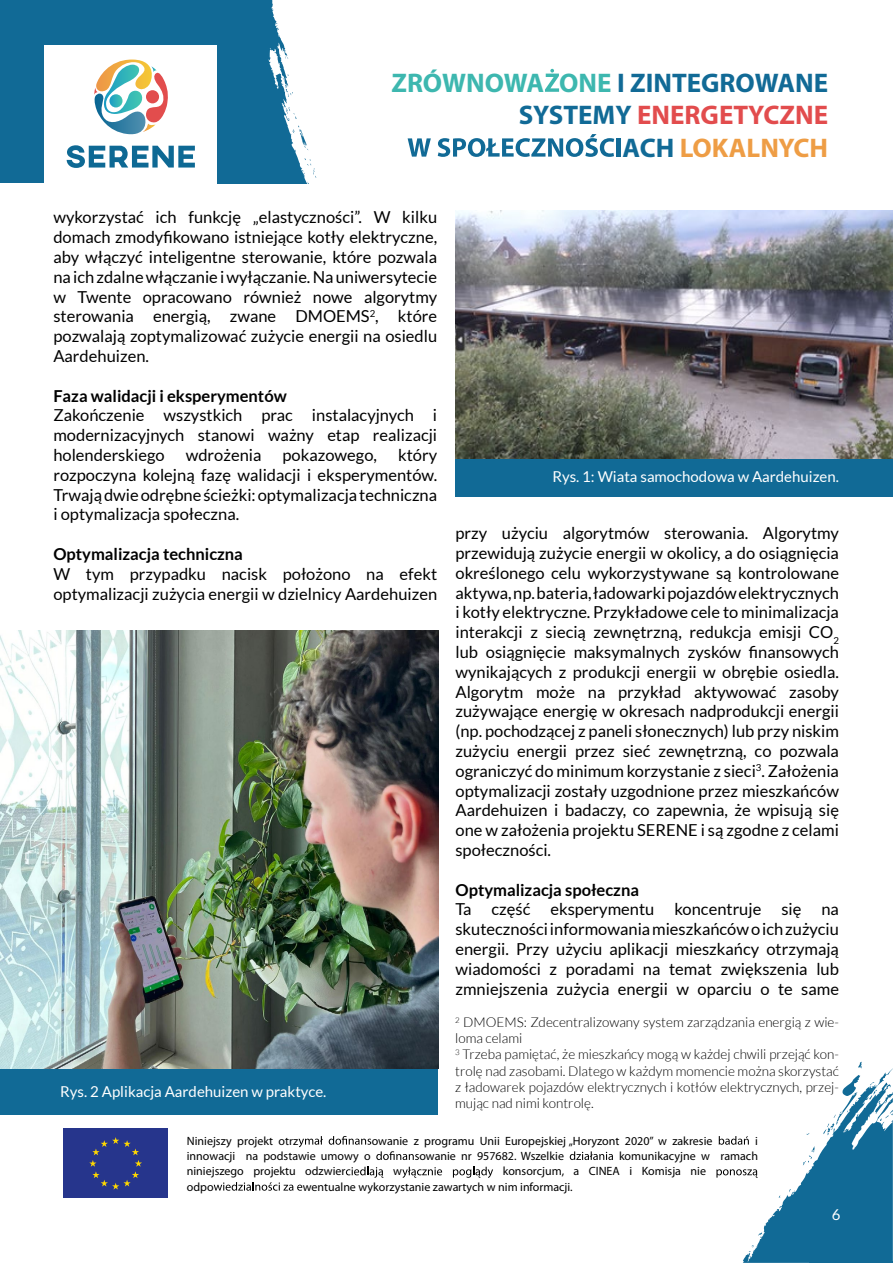
<style>
.page{position:relative;width:893px;height:1263px;background:#fff}
.page>*{position:absolute;margin:0;border:0;box-sizing:border-box;transform-origin:0 0}
.t1{font:700 27px/32.4px "Myriad Pro";color:#116a96;text-align:right}
.t2{font:16.5px/19.8px "Lato";color:#000;text-align:justify}
.t3{font:700 16.5px "Lato";color:#000}
.t4{font:15px "Lato";color:#fff}
.t5{font:300 13.5px/16.2px "Lato";color:#000}
.t6{font:12px "Myriad Pro";color:#000}
.s1{color:#3db7af}
.s2{color:#e24c4d}
.s3{color:#ee9d45}
</style>
<div class="page">
<div style="left:63px;top:1128px;width:105px;height:70px;background:#26358c"></div>
<svg style="left:89px;top:1137px;width:53px;height:52px"></svg>
<svg style="left:299px;top:1136px;width:24px;height:11px"></svg>
<svg style="left:329px;top:1136px;width:42px;height:9px"></svg>
<svg style="left:376px;top:1151px;width:43px;height:9px"></svg>
<svg style="left:570px;top:1151px;width:43px;height:9px"></svg>
<svg style="left:346px;top:1167px;width:37px;height:11px"></svg>
<svg style="left:402px;top:1167px;width:40px;height:11px"></svg>
<svg style="left:453px;top:1167px;width:40px;height:11px"></svg>
<svg style="left:214px;top:1182px;width:88px;height:9px"></svg>
<svg style="left:716px;top:1061px;width:177px;height:202px"></svg>
<hr style="left:809px;top:1261px;width:84px;height:2px;background:#116a96">
<svg style="left:195px;top:0;width:122px;height:184px;fill:#116a96"></svg>
<div style="left:0;top:0;width:192px;height:183px;background:#116a96"></div>
<div style="left:45px;top:45px;width:172px;height:139px;background:#fff"></div>
<svg style="left:67px;top:0;width:128px;height:168px"></svg>
<svg style="left:545px;top:69px;width:14px;height:23px"></svg>
<svg style="left:408px;top:138px;width:23px;height:19px"></svg>
<svg style="left:438px;top:134px;width:176px;height:23px"></svg>
<hr style="left:617px;top:138px;width:4px;height:19px;background:#116a96">
<img style="left:455px;top:210px;width:438px;height:249px">
<div style="left:455px;top:459px;width:438px;height:38px;background:#116a96"></div>
<div style="left:0;top:1069px;width:60px;height:45px;background:#116a96"></div>
<div style="left:54px;top:1069px;width:384px;height:45px;background:#116a96"></div>
<img style="left:0;top:631px;width:438px;height:438px">
<h1 class="t1" style="left:391px;top:67px;width:438px"><span class="s1">ZRÓWNOWA ONE</span> I ZINTEGROWANE<br>SYSTEMY <span class="s2">ENERGETYCZNE<br></span>ACH <span class="s3">LOKALNYCH</span></h1>
<p class="t2" style="left:53px;top:207px;width:385px">wykorzystać ich funkcję „elastyczności”. W kilku domach zmodyfikowano istniejące kotły elektryczne, aby włączyć inteligentne sterowanie, które pozwala na ich zdalne włączanie i wyłączanie. Na uniwersytecie w Twente opracowano również nowe algorytmy sterowania energią, zwane DMOEMS<sup>2</sup>, które pozwalają zoptymalizować zużycie energii na osiedlu Aardehuizen.</p>
<p class="t3" style="left:53px;top:386px;width:235px">Faza walidacji i eksperymentów</p>
<p class="t2" style="left:53px;top:405px;width:385px">Zakończenie wszystkich prac instalacyjnych i modernizacyjnych stanowi ważny etap realizacji holenderskiego</p>
<p class="t2" style="left:53px;top:445px;width:385px;text-indent:345px">który rozpoczyna kolejną fazę walidacji i eksperymentów.<br>Trwają dwie odrębne ścieżki: optymalizacja techniczna i optymalizacja społeczna.</p>
<p class="t3" style="left:53px;top:544px;width:191px">Optymalizacja techniczna</p>
<p class="t2" style="left:53px;top:564px;width:385px">W tym przypadku nacisk położono na efekt optymalizacji zużycia energii w dzielnicy Aardehuizen</p>
<p class="t2" style="left:186px;top:445px;width:77px">wdrożenia</p>
<p class="t2" style="left:283px;top:445px;width:96px">pokazowego,</p>
<p class="t4" style="left:60px;top:1083px;width:268px">Rys. 2 Aplikacja Aardehuizen w praktyce.</p>
<p class="t4" style="left:552px;top:468px;width:288px">Rys. 1: Wiata samochodowa w Aardehuizen.</p>
<p class="t2" style="left:455px;top:523px;width:385px">przy użyciu algorytmów sterowania. Algorytmy przewidują zużycie energii w okolicy, a do osiągnięcia określonego celu wykorzystywane są kontrolowane aktywa, np. bateria, ładowarki pojazdów elektrycznych i kotły elektryczne. Przykładowe cele to minimalizacja interakcji z siecią zewnętrzną, redukcja emisji CO<sub>2 </sub>lub osiągnięcie maksymalnych zysków finansowych wynikających z produkcji energii w obrębie osiedla.<br>Algorytm może na przykład aktywować zasoby zużywające energię w okresach nadprodukcji energii (np. pochodzącej z paneli słonecznych) lub przy niskim zużyciu energii przez sieć zewnętrzną, co pozwala ograniczyć do minimum korzystanie z sieci<sup>3</sup>. Założenia optymalizacji zostały uzgodnione przez mieszkańców Aardehuizen i badaczy, co zapewnia, że wpisują się one w założenia projektu SERENE i są zgodne z celami społeczności.</p>
<p class="t3" style="left:455px;top:880px;width:185px">Optymalizacja społeczna</p>
<p class="t2" style="left:455px;top:899px;width:385px">Ta część eksperymentu koncentruje się na skuteczności informowania mieszkańców o ich zużyciu energii. Przy użyciu aplikacji mieszkańcy otrzymają wiadomości z poradami na temat zwiększenia lub zmniejszenia zużycia energii w oparciu o te same</p>
<p class="t5" style="left:455px;top:1014px;width:385px"><sup>2</sup> DMOEMS: Zdecentralizowany system zarządzania energią z wie&shy;loma celami<br><sup>3</sup> Trzeba pamiętać, że mieszkańcy mogą w każdej chwili przejąć kon&shy;trolę nad zasobami. Dlatego w każdym momencie można skorzystać z ładowarek pojazdów elektrycznych i kotłów elektrycznych, przej&shy;mując nad nimi kontrolę.</p>
<p class="t6" style="left:187px;top:1134px;width:113px">Niniejszy projekt otrz</p>
<p class="t6" style="left:372px;top:1134px;width:342px">owanie z programu Unii Europejskiej „Horyzont 2020” w zakresie</p>
<p class="t6" style="left:755px;top:1134px;width:4px">i</p>
<p class="t6" style="left:187px;top:1149px;width:185px">innowacji na podstawie umowy o</p>
<p class="t6" style="left:419px;top:1149px;width:146px">owanie nr 957682. Wszelkie</p>
<p class="t6" style="left:619px;top:1149px;width:140px">komunikacyjne w ramach</p>
<p class="t6" style="left:187px;top:1165px;width:160px">niniejszego projektu odzwier</p>
<p class="t6" style="left:393px;top:1165px;width:10px">w</p>
<p class="t6" style="left:503px;top:1165px;width:205px">konsorcjum, a CINEA i Komisja nie</p>
<p class="t6" style="left:187px;top:1180px;width:28px">odpo</p>
<p class="t6" style="left:303px;top:1180px;width:272px">wentualne wykorzystanie zawartych w nim informacji.</p>
<p class="t4" style="left:832px;top:1206px;width:10px">6</p>
</div>
